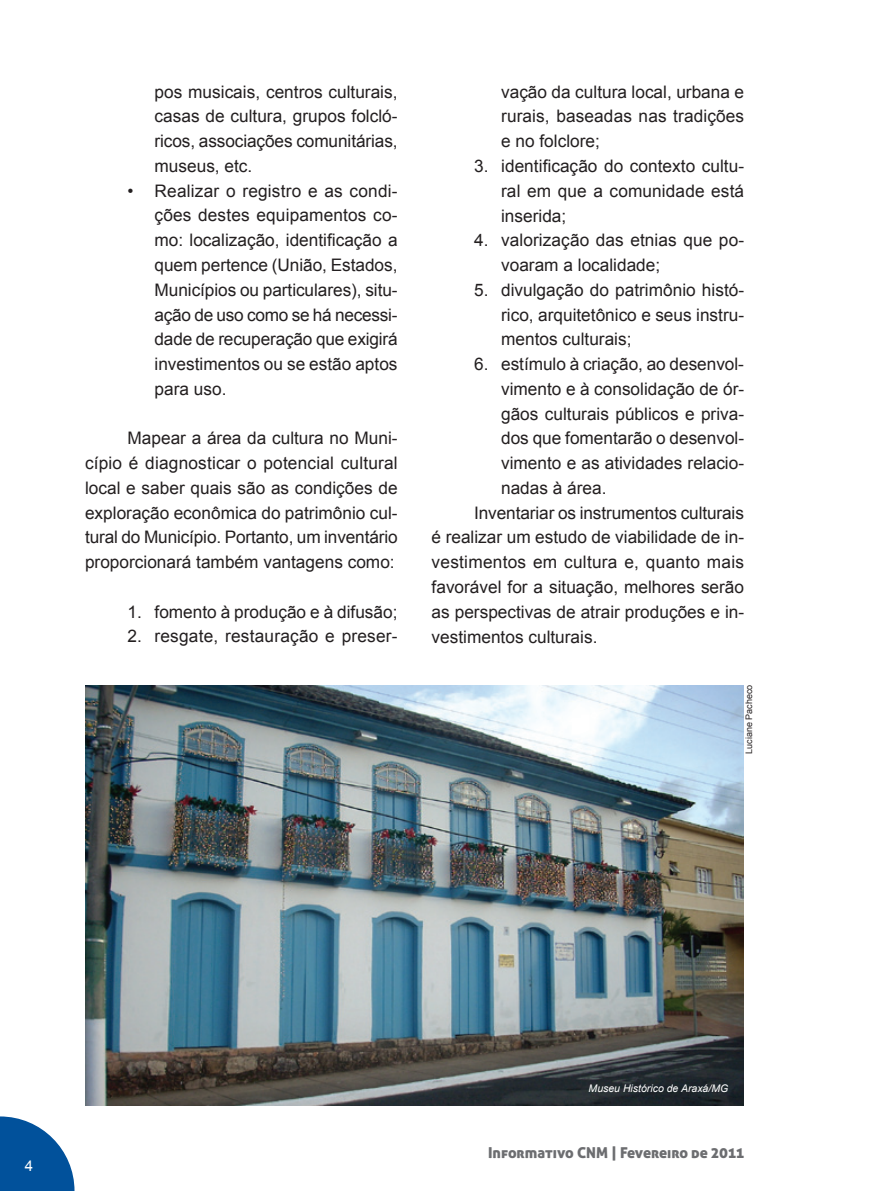
<style>
.page{position:relative;width:893px;height:1191px;background:#fff}
.page>*{position:absolute;margin:0;border:0;box-sizing:border-box;transform-origin:0 0}
.t1{font:17.25px/24.8px "Arial";color:#231f20;text-align:justify}
.t2{font:15px "Aller Display";color:#6c6d70}
.t3{font:15px "Arial";color:#fff}
.t4{font:italic 10.5px "Arial";color:#fff}
.t5{font:9px "Arial";color:#231f20}
</style>
<div class="page">
<svg style="left:0;top:1116px;width:75px;height:75px"></svg>
<img style="left:86px;top:685px;width:657px;height:420px">
<p class="t1" style="left:155px;top:79px;width:245px">pos musicais, centros culturais, casas de cultura, grupos folcló&shy;ricos, associações comunitárias, museus, etc.</p>
<p class="t1" style="left:155px;top:178px;width:245px;text-indent:-27px">• Realizar o registro e as condi&shy;ções destes equipamentos co&shy;mo: localização, identificação a quem pertence (União, Estados, Municípios ou particulares), situ&shy;ação de uso como se há necessi&shy;dade de recuperação que exigirá investimentos ou se estão aptos para uso.</p>
<p class="t1" style="left:85px;top:426px;width:314px;text-indent:43px">Mapear a área da cultura no Muni&shy;cípio é diagnosticar o potencial cultural local e saber quais são as condições de exploração econômica do patrimônio cul&shy;tural do Município. Portanto, um inventário proporcionará também vantagens como:</p>
<p class="t1" style="left:128px;top:599px;width:271px">1. fomento à produção e à difusão;</p>
<p class="t1" style="left:128px;top:624px;width:271px">2. resgate, restauração e preser-</p>
<p class="t1" style="left:501px;top:79px;width:245px">vação da cultura local, urbana e rurais, baseadas nas tradições e no folclore;</p>
<p class="t1" style="left:501px;top:154px;width:245px;text-indent:-27px">3. identificação do contexto cultu&shy;ral em que a comunidade está inserida;</p>
<p class="t1" style="left:501px;top:228px;width:244px;text-indent:-27px">4. valorização das etnias que po&shy;voaram a localidade;</p>
<p class="t1" style="left:501px;top:277px;width:245px;text-indent:-27px">5. divulgação do patrimônio histó&shy;rico, arquitetônico e seus instru&shy;mentos culturais;</p>
<p class="t1" style="left:474px;top:352px;width:271px">6. estímulo à criação, ao desenvol-</p>
<p class="t1" style="left:501px;top:376px;width:245px">vimento e à consolidação de ór-</p>
<p class="t1" style="left:501px;top:401px;width:244px">gãos culturais públicos e priva-</p>
<p class="t1" style="left:501px;top:426px;width:245px">dos que fomentarão o desenvol-</p>
<p class="t1" style="left:501px;top:451px;width:245px">vimento e as atividades relacio-</p>
<p class="t1" style="left:501px;top:475px;width:107px">nadas à área.</p>
<p class="t1" style="left:474px;top:500px;width:271px">Inventariar os instrumentos culturais</p>
<p class="t1" style="left:432px;top:525px;width:314px">é realizar um estudo de viabilidade de in-</p>
<p class="t1" style="left:432px;top:550px;width:314px">vestimentos em cultura e, quanto mais</p>
<p class="t1" style="left:432px;top:575px;width:314px">favorável for a situação, melhores serão</p>
<p class="t1" style="left:432px;top:599px;width:314px">as perspectivas de atrair produções e in-</p>
<p class="t1" style="left:432px;top:624px;width:167px">vestimentos culturais.</p>
<p class="t5" style="left:743px;top:754px;width:71px;rotate:-90deg">Luciane Pacheco</p>
<p class="t3" style="left:25px;top:1155px;width:10px">4</p>
<p class="t4" style="left:589px;top:1081px;width:141px">Museu Histórico de Araxá/MG</p>
<p class="t2" style="left:488px;top:1143px;width:257px">Informativo CNM | Fevereiro de 2011</p>
</div>
